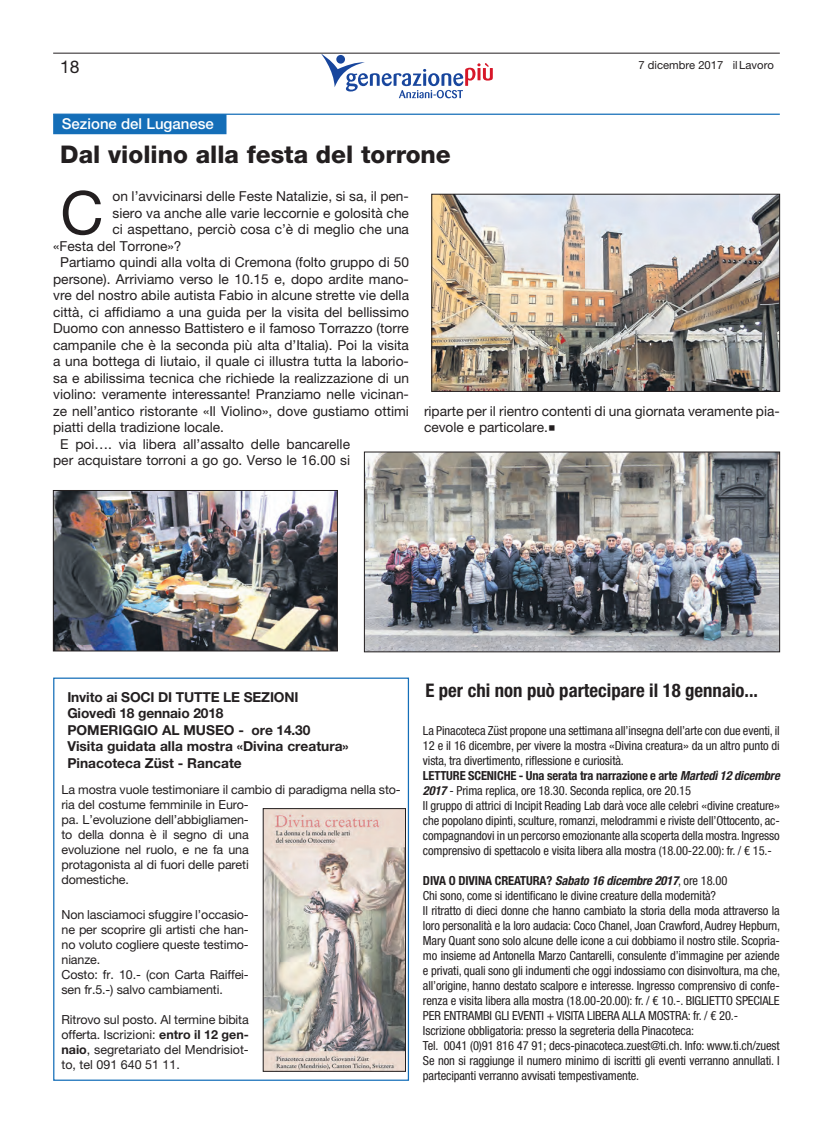
<style>
.page{position:relative;width:833px;height:1134px;background:#fff}
.page>*{position:absolute;margin:0;border:0;box-sizing:border-box;transform-origin:0 0}
.Capolettera_AAPI{font:60px "Helvetica Neue LT Pro";color:#231f20}
.t1{font:800 24.38px "Helvetica Neue LT Pro";color:#231f20}
.t2{font:700 condensed 18.75px "Helvetica Neue LT Pro";color:#231f20}
.t3{font:17.5px "Helvetica Neue LT Pro";color:#231f20}
.Incipit_-_AAPI{font:500 15px "Helvetica Neue LT Pro";color:#fff}
.Paragrafo_base_AAPI{font:13.75px/16.5px "Helvetica Neue LT Pro";color:#231f20;text-align:justify}
.Capolettera_AAPI-2{font:13.75px "Helvetica Neue LT Pro";color:#231f20}
.t4{font:700 13.75px "Helvetica Neue LT Pro";color:#231f20}
.t5{font:condensed 12.5px/15px "Helvetica Neue LT Pro";letter-spacing:-.01em;color:#231f20;text-align:justify}
.t6{font:12.5px/15px "Helvetica Neue LT Pro";letter-spacing:-.01em;color:#231f20}
.t7{font:700 condensed 12.5px "Helvetica Neue LT Pro";letter-spacing:-.01em;color:#231f20}
.t8{font:11.25px "Helvetica Neue LT Pro";color:#231f20}
.s1{font-weight:700}
.s2{font-stretch:normal}
.s3{font-weight:700;font-style:italic}
.s4{font-style:italic}
.s5{font-weight:400}
</style>
<div class="page">
<svg style="left:321px;top:54px;width:172px;height:44px"></svg>
<hr style="left:53px;top:114px;width:727px;height:1px;background:#146eb8">
<div style="left:53px;top:114px;width:173px;height:20px;background:#146eb8"></div>
<img style="left:366px;top:454px;width:412px;height:196px">
<div style="left:364px;top:452px;width:416px;height:200px;border:1px solid #231f20"></div>
<img style="left:55px;top:492px;width:280px;height:157px">
<div style="left:53px;top:490px;width:284px;height:161px;border:1px solid #231f20"></div>
<img style="left:433px;top:196px;width:345px;height:194px">
<div style="left:431px;top:194px;width:349px;height:198px;border:1px solid #231f20"></div>
<div style="left:53px;top:677px;width:356px;height:404px;border:1px solid #146eb8"></div>
<img style="left:265px;top:810px;width:139px;height:259px">
<div style="left:263px;top:808px;width:143px;height:263px;border:1px solid #231f20"></div>
<hr style="left:53px;top:53px;width:727px;height:1px;background:#231f20">
<p class="t3" style="left:60px;top:56px;width:21px">18</p>
<p class="t8" style="left:638px;top:58px;width:137px">7 dicembre 2017 il Lavoro</p>
<p class="Incipit_-_AAPI" style="left:62px;top:115px;width:154px">Sezione del Luganese</p>
<p class="t1" style="left:60px;top:140px;width:392px">Dal violino alla festa del torrone</p>
<p class="Capolettera_AAPI" style="left:60px;top:177px;width:45px">C</p>
<p class="Capolettera_AAPI-2" style="left:113px;top:188px;width:298px">on l’avvicinarsi delle Feste Natalizie, si sa, il pen-</p>
<p class="Capolettera_AAPI-2" style="left:113px;top:205px;width:298px">siero va anche alle varie leccornie e golosità che</p>
<p class="Capolettera_AAPI-2" style="left:113px;top:221px;width:298px">ci aspettano, perciò cosa c’è di meglio che una</p>
<p class="Capolettera_AAPI-2" style="left:53px;top:238px;width:130px">«Festa del Torrone»?</p>
<p class="Paragrafo_base_AAPI" style="left:53px;top:254px;width:357px;text-indent:7px">Partiamo quindi alla volta di Cremona (folto gruppo di 50 persone). Arriviamo verso le 10.15 e, dopo ardite mano&shy;vre del nostro abile autista Fabio in alcune strette vie della città, ci affidiamo a una guida per la visita del bellissimo Duomo con annesso Battistero e il famoso Torrazzo (torre campanile che è la seconda più alta d’Italia). Poi la visita a una bottega di liutaio, il quale ci illustra tutta la laborio&shy;sa e abilissima tecnica che richiede la realizzazione di un violino: veramente interessante! Pranziamo nelle vicinan&shy;ze nell’antico ristorante «Il Violino», dove gustiamo ottimi piatti della tradizione locale.</p>
<p class="Paragrafo_base_AAPI" style="left:53px;top:435px;width:298px;text-align:center">E poi…. via libera all’assalto delle bancarelle per acquistare torroni a go go. Verso le 16.00 si</p>
<p class="Paragrafo_base_AAPI" style="left:424px;top:402px;width:357px">riparte per il rientro contenti di una giornata veramente pia&shy;cevole e particolare.○</p>
<p class="t4" style="left:67px;top:688px;width:233px">Invito ai SOCI DI TUTTE LE SEZIONI</p>
<p class="t4" style="left:67px;top:705px;width:158px">Giovedì 18 gennaio 2018</p>
<p class="t4" style="left:67px;top:721px;width:244px">POMERIGGIO AL MUSEO - ore 14.30</p>
<p class="t4" style="left:67px;top:738px;width:283px">Visita guidata alla mostra «Divina creatura»</p>
<p class="t4" style="left:67px;top:754px;width:176px">Pinacoteca Züst - Rancate</p>
<p class="t6" style="left:61px;top:781px;width:341px">La mostra vuole testimoniare il cambio di paradigma nella sto&shy;ria del costume femminile in Euro-<br>pa. L’evoluzione dell’abbigliamen-<br>to della donna è il segno di una<br>evoluzione nel ruolo, e ne fa una<br>protagonista al di fuori delle pareti<br>domestiche.</p>
<p class="t6" style="left:61px;top:906px;width:189px;text-align:justify">Non lasciamoci sfuggire l’occasio&shy;ne per scoprire gli artisti che han&shy;no voluto cogliere queste testimo&shy;nianze.</p>
<p class="t6" style="left:61px;top:966px;width:189px">Costo: fr. 10.- (con Carta Raiffei&shy;sen fr.5.-) salvo cambiamenti.</p>
<p class="t6" style="left:61px;top:1011px;width:189px;text-align:justify">Ritrovo sul posto. Al termine bibita offerta. Iscrizioni: <span class="s1">entro il 12 gen&shy;naio</span>, segretariato del Mendrisiot&shy;to, tel 091 640 51 11.</p>
<p class="t2" style="left:425px;top:679px;width:334px">E per chi non può partecipare il 18 gennaio...</p>
<p class="t5" style="left:423px;top:722px;width:358px">La Pinacoteca Züst propone una settimana all’insegna dell’arte con due eventi, il 12 e il 16 dicembre, per vivere la mostra <span class="s2">«</span>Divina creatura<span class="s2">»</span> da un altro punto di vista, tra divertimento, riflessione e curiosità.</p>
<p class="t5" style="left:423px;top:767px;width:358px"><span class="s1">LETTURE SCENICHE - Una serata tra narrazione e arte</span> <span class="s3">Martedì 12 dicembre<br>2017</span> - Prima replica, ore 18.30. Seconda replica, ore 20.15</p>
<p class="t5" style="left:423px;top:797px;width:358px">Il gruppo di attrici di Incipit Reading Lab darà voce alle celebri <span class="s2">«</span>divine creature<span class="s2">» </span>che popolano dipinti, sculture, romanzi, melodrammi e riviste dell’Ottocento, ac&shy;compagnandovi in un percorso emozionante alla scoperta della mostra. Ingresso comprensivo di spettacolo e visita libera alla mostra (18.00-22.00): fr. / € 15.-</p>
<p class="t7" style="left:423px;top:872px;width:306px">DIVA O DIVINA CREATURA? <span class="s4">Sabato 16 dicembre 2017</span><span class="s5">, ore 18.00</span></p>
<p class="t5" style="left:423px;top:887px;width:295px">Chi sono, come si identificano le divine creature della modernità?</p>
<p class="t5" style="left:423px;top:902px;width:359px">Il ritratto di dieci donne che hanno cambiato la storia della moda attraverso la loro personalità e la loro audacia: Coco Chanel, Joan Crawford, Audrey Hepburn, Mary Quant sono solo alcune delle icone a cui dobbiamo il nostro stile. Scopria&shy;mo insieme ad Antonella Marzo Cantarelli, consulente d’immagine per aziende e privati, quali sono gli indumenti che oggi indossiamo con disinvoltura, ma che, all’origine, hanno destato scalpore e interesse. Ingresso comprensivo di confe&shy;renza e visita libera alla mostra (18.00-20.00): fr. / € 10.-. BIGLIETTO SPECIALE PER ENTRAMBI GLI EVENTI + VISITA LIBERA ALLA MOSTRA: fr. / € 20.-</p>
<p class="t5" style="left:423px;top:1022px;width:273px">Iscrizione obbligatoria: presso la segreteria della Pinacoteca:</p>
<p class="t5" style="left:423px;top:1037px;width:358px">Tel. 0041 (0)91 816 47 91; decs-pinacoteca.zuest@ti.ch. Info: www.ti.ch/zuest Se non si raggiunge il numero minimo di iscritti gli eventi verranno annullati. I partecipanti verranno avvisati tempestivamente.</p>
</div>
